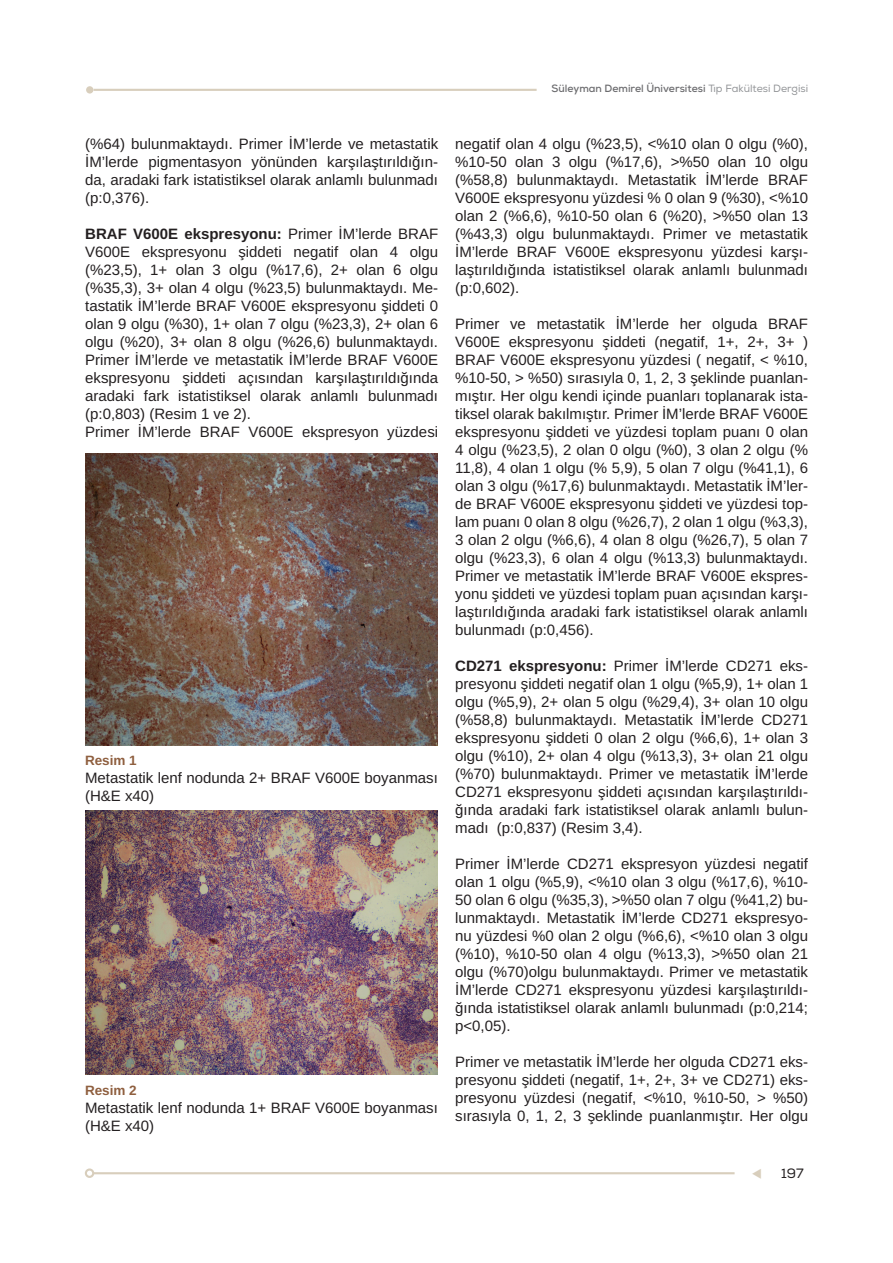
<style>
.page{position:relative;width:893px;height:1263px;background:#fff}
.page>*{position:absolute;margin:0;border:0;box-sizing:border-box;transform-origin:0 0}
.t1{font:15px/18px "Arimo";color:#231f20;text-align:justify}
.t2{font:700 13.5px "Arimo";color:#8f5f3f}
.t3{font:13.5px "Nexa";color:#231f20}
.t4{font:700 10.5px "Nexa";color:#6b6b6e}
.s1{font-weight:700}
.s2{font-weight:400;color:#939598}
.s3{color:#d8cebc}
</style>
<div class="page">
<hr style="left:93px;top:1172px;width:642px;height:2px;background:#d8cebc">
<div style="left:85px;top:1168px;width:9px;height:10px;border:2px solid #d8cebc;border-radius:50%"></div>
<hr style="left:94px;top:89px;width:443px;height:2px;background:#d8cebc">
<div style="left:86px;top:86px;width:7px;height:8px;background:#d8cebc;border-radius:50%"></div>
<img style="left:86px;top:453px;width:352px;height:293px">
<img style="left:85px;top:810px;width:352px;height:264px">
<p class="t1" style="left:85px;top:135px;width:354px">(%64) bulunmaktaydı. Primer İM’lerde ve metastatik İM’lerde pigmentasyon yönünden karşılaştırıldığın&shy;da, aradaki fark istatistiksel olarak anlamlı bulunmadı (p:0,376).</p>
<p class="t1" style="left:85px;top:225px;width:354px;text-align:left"><span class="s1">BRAF V600E ekspresyonu:</span> Primer İM’lerde BRAF V600E ekspresyonu şiddeti negatif olan 4 olgu (%23,5), 1+ olan 3 olgu (%17,6), 2+ olan 6 olgu (%35,3), 3+ olan 4 olgu (%23,5) bulunmaktaydı. Me&shy;tastatik İM’lerde BRAF V600E ekspresyonu şiddeti 0 olan 9 olgu (%30), 1+ olan 7 olgu (%23,3), 2+ olan 6 olgu (%20), 3+ olan 8 olgu (%26,6) bulunmaktaydı.<br>Primer İM’lerde ve metastatik İM’lerde BRAF V600E ekspresyonu şiddeti açısından karşılaştırıldığında aradaki fark istatistiksel olarak anlamlı bulunmadı (p:0,803) (Resim 1 ve 2).<br>Primer İM’lerde BRAF V600E ekspresyon yüzdesi</p>
<p class="t2" style="left:85px;top:751px;width:53px">Resim 1</p>
<p class="t1" style="left:85px;top:769px;width:354px">Metastatik lenf nodunda 2+ BRAF V600E boyanması (H&amp;E x40)</p>
<p class="t2" style="left:85px;top:1081px;width:53px">Resim 2</p>
<p class="t1" style="left:85px;top:1099px;width:354px">Metastatik lenf nodunda 1+ BRAF V600E boyanması (H&amp;E x40)</p>
<p class="t4" style="left:552px;top:82px;width:258px">Süleyman Demirel Üniversitesi <span class="s2">Tıp Fakültesi Dergisi</span></p>
<p class="t1" style="left:455px;top:135px;width:354px">negatif olan 4 olgu (%23,5), &lt;%10 olan 0 olgu (%0), %10-50 olan 3 olgu (%17,6), &gt;%50 olan 10 olgu (%58,8) bulunmaktaydı. Metastatik İM’lerde BRAF V600E ekspresyonu yüzdesi % 0 olan 9 (%30), &lt;%10 olan 2 (%6,6), %10-50 olan 6 (%20), &gt;%50 olan 13 (%43,3) olgu bulunmaktaydı. Primer ve metastatik İM’lerde BRAF V600E ekspresyonu yüzdesi karşı&shy;laştırıldığında istatistiksel olarak anlamlı bulunmadı (p:0,602).</p>
<p class="t1" style="left:455px;top:315px;width:354px">Primer ve metastatik İM’lerde her olguda BRAF V600E ekspresyonu şiddeti (negatif, 1+, 2+, 3+ )<br>BRAF V600E ekspresyonu yüzdesi ( negatif, &lt; %10, %10-50, &gt; %50) sırasıyla 0, 1, 2, 3 şeklinde puanlan&shy;mıştır. Her olgu kendi içinde puanları toplanarak ista&shy;tiksel olarak bakılmıştır. Primer İM’lerde BRAF V600E ekspresyonu şiddeti ve yüzdesi toplam puanı 0 olan 4 olgu (%23,5), 2 olan 0 olgu (%0), 3 olan 2 olgu (% 11,8), 4 olan 1 olgu (% 5,9), 5 olan 7 olgu (%41,1), 6 olan 3 olgu (%17,6) bulunmaktaydı. Metastatik İM’ler&shy;de BRAF V600E ekspresyonu şiddeti ve yüzdesi top&shy;lam puanı 0 olan 8 olgu (%26,7), 2 olan 1 olgu (%3,3), 3 olan 2 olgu (%6,6), 4 olan 8 olgu (%26,7), 5 olan 7 olgu (%23,3), 6 olan 4 olgu (%13,3) bulunmaktaydı.<br>Primer ve metastatik İM’lerde BRAF V600E ekspres&shy;yonu şiddeti ve yüzdesi toplam puan açısından karşı&shy;laştırıldığında aradaki fark istatistiksel olarak anlamlı bulunmadı (p:0,456).</p>
<p class="t1" style="left:455px;top:657px;width:354px"><span class="s1">CD271 ekspresyonu:</span> Primer İM’lerde CD271 eks&shy;presyonu şiddeti negatif olan 1 olgu (%5,9), 1+ olan 1 olgu (%5,9), 2+ olan 5 olgu (%29,4), 3+ olan 10 olgu (%58,8) bulunmaktaydı. Metastatik İM’lerde CD271 ekspresyonu şiddeti 0 olan 2 olgu (%6,6), 1+ olan 3 olgu (%10), 2+ olan 4 olgu (%13,3), 3+ olan 21 olgu (%70) bulunmaktaydı. Primer ve metastatik İM’lerde CD271 ekspresyonu şiddeti açısından karşılaştırıldı&shy;ğında aradaki fark istatistiksel olarak anlamlı bulun&shy;madı (p:0,837) (Resim 3,4).</p>
<p class="t1" style="left:455px;top:855px;width:354px">Primer İM’lerde CD271 ekspresyon yüzdesi negatif olan 1 olgu (%5,9), &lt;%10 olan 3 olgu (%17,6), %10- 50 olan 6 olgu (%35,3), &gt;%50 olan 7 olgu (%41,2) bu&shy;lunmaktaydı. Metastatik İM’lerde CD271 ekspresyo&shy;nu yüzdesi %0 olan 2 olgu (%6,6), &lt;%10 olan 3 olgu (%10), %10-50 olan 4 olgu (%13,3), &gt;%50 olan 21 olgu (%70)olgu bulunmaktaydı. Primer ve metastatik İM’lerde CD271 ekspresyonu yüzdesi karşılaştırıldı&shy;ğında istatistiksel olarak anlamlı bulunmadı (p:0,214; p&lt;0,05).</p>
<p class="t1" style="left:455px;top:1053px;width:354px">Primer ve metastatik İM’lerde her olguda CD271 eks&shy;presyonu şiddeti (negatif, 1+, 2+, 3+ ve CD271) eks&shy;presyonu yüzdesi (negatif, &lt;%10, %10-50, &gt; %50) sırasıyla 0, 1, 2, 3 şeklinde puanlanmıştır. Her olgu</p>
<p class="t3" style="left:751px;top:1165px;width:54px"><span class="s3">▼</span> 197</p>
</div>
